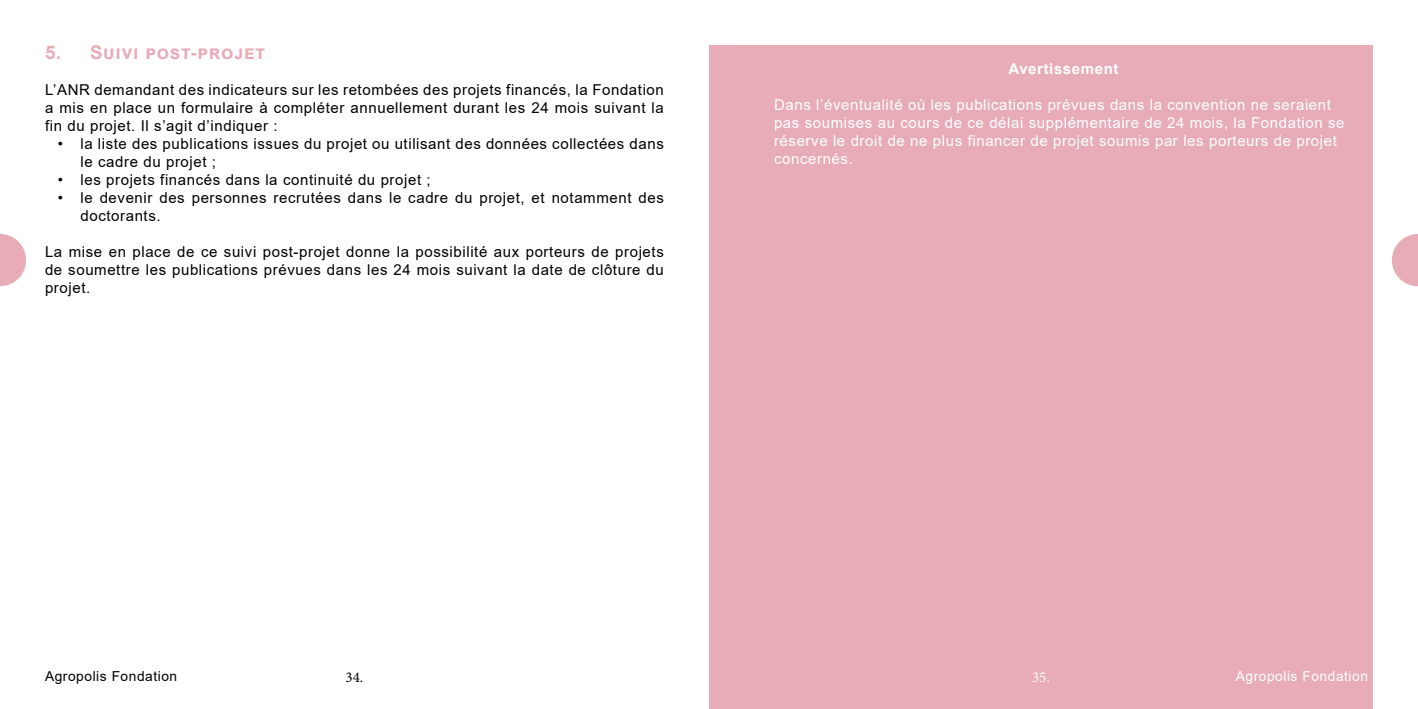
<style>
.page{position:relative;width:1418px;height:709px;background:#fff}
.page>*{position:absolute;margin:0;border:0;box-sizing:border-box;transform-origin:0 0}
.t1{font:700 18.75px "Arial";letter-spacing:.04em;color:#e7acb7}
.t2{font:15px/18px "Arial";letter-spacing:.04em;color:#000;text-align:justify}
.t3{font:15px/18px "Arial";letter-spacing:.04em;color:#fff}
.t4{font:700 15px "Arial";letter-spacing:.04em;color:#fff}
.t5{font:15px "Minion Pro";color:#fff}
.t6{font:15px "Minion Pro";color:#000}
.t7{font:13.75px "Arial";letter-spacing:.04em;color:#000}
.t8{font:13.75px "Arial";letter-spacing:.04em;color:#fff}
.s1{color:#000}
</style>
<div class="page">
<div style="left:709px;top:45px;width:663px;height:664px;background:#e7acb7"></div>
<svg style="left:1391px;top:234px;width:26px;height:52px"></svg>
<svg style="left:0;top:234px;width:26px;height:52px"></svg>
<p class="t1" style="left:45px;top:39px;width:221px">5. Suivi post-projet</p>
<p class="t2" style="left:45px;top:80px;width:620px">L’ANR demandant des indicateurs sur les retombées des projets financés, la Fondation a mis en place un formulaire à compléter annuellement durant les 24 mois suivant la fin du projet. Il s’agit d’indiquer :</p>
<p class="t2" style="left:80px;top:134px;width:585px;text-indent:-22px">• la liste des publications issues du projet ou utilisant des données collectées dans le cadre du projet ;</p>
<p class="t2" style="left:58px;top:170px;width:374px">• les projets financés dans la continuité du projet ;</p>
<p class="t2" style="left:80px;top:188px;width:585px;text-indent:-22px">• le devenir des personnes recrutées dans le cadre du projet, et notamment des doctorants.</p>
<p class="t2" style="left:45px;top:242px;width:620px">La mise en place de ce suivi post-projet donne la possibilité aux porteurs de projets de soumettre les publications prévues dans les 24 mois suivant la date de clôture du projet.</p>
<p class="t4" style="left:1008px;top:58px;width:112px">Avertissement</p>
<p class="t3" style="left:774px;top:96px;width:572px">Dans l’éventualité où les publications prévues dans la convention ne seraient pas soumises au cours de ce délai supplémentaire de 24 mois, la Fondation se réserve le droit de ne plus financer de projet soumis par les porteurs de projet concernés.</p>
<p class="t7" style="left:45px;top:666px;width:134px">Agropolis Fondation</p>
<p class="t8" style="left:1235px;top:666px;width:134px">Agropolis Fondation</p>
<p class="t6" style="left:345px;top:667px;width:19px">34.</p>
<p class="t5" style="left:1032px;top:667px;width:42px">35. <span class="s1">35.</span></p>
</div>
